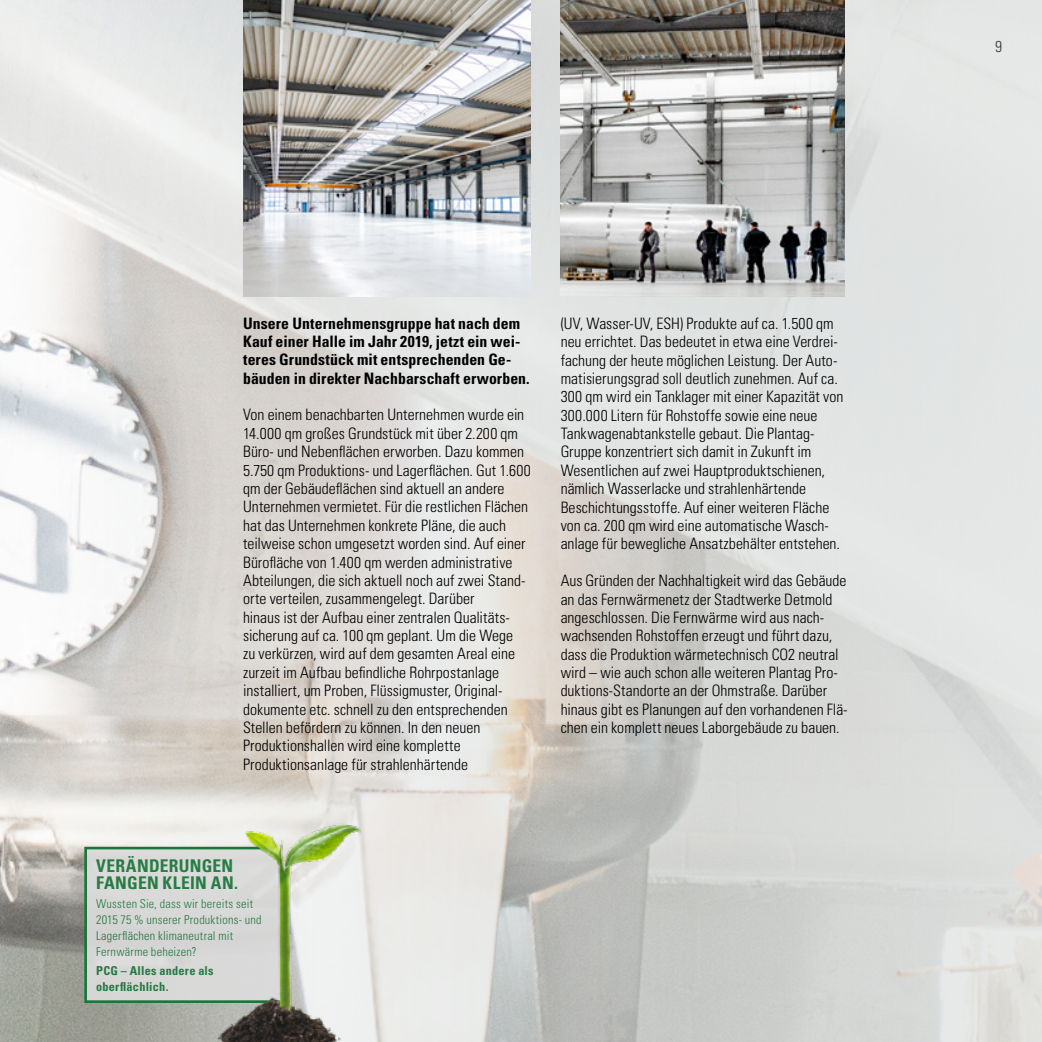
<style>
.page{position:relative;width:1042px;height:1042px;background:#fff}
.page>*{position:absolute;margin:0;border:0;box-sizing:border-box;transform-origin:0 0}
.t1{font:700 condensed 17.5px/17.5px "Univers";letter-spacing:.015em;color:#19763a}
.t2{font:300 condensed 15.75px/18.4px "Univers";color:#000}
.t3{font:700 condensed 15.75px/18.4px "Univers";letter-spacing:.005em;color:#000}
.t4{font:300 condensed 12.25px/15.8px "Univers";letter-spacing:.02em;color:#19763a}
.t5{font:700 condensed 12.25px/15.8px "Univers";letter-spacing:.02em;color:#19763a}
</style>
<div class="page">
<img style="left:0;top:0;width:1042px;height:1042px">
<img style="left:243px;top:0;width:288px;height:296px">
<img style="left:561px;top:0;width:284px;height:296px">
<svg style="left:83px;top:845px;width:108px;height:159px;background:#cfd2cf"></svg>
<img style="left:191px;top:785px;width:183px;height:257px">
<p class="t3" style="left:243px;top:313px;width:288px">Unsere Unternehmensgruppe hat nach dem Kauf einer Halle im Jahr 2019, jetzt ein wei&shy;teres Grundstück mit entsprechenden Ge&shy;bäuden in direkter Nachbarschaft erworben.</p>
<p class="t2" style="left:243px;top:405px;width:289px">Von einem benachbarten Unternehmen wurde ein 14.000 qm großes Grundstück mit über 2.200 qm Büro- und Nebenflächen erworben. Dazu kommen 5.750 qm Produktions- und Lagerflächen. Gut 1.600 qm der Gebäudeflächen sind aktuell an andere Unternehmen vermietet. Für die restlichen Flächen hat das Unternehmen konkrete Pläne, die auch teilweise schon umgesetzt worden sind. Auf einer Bürofläche von 1.400 qm werden administrative Abteilungen, die sich aktuell noch auf zwei Stand&shy;orte verteilen, zusammengelegt. Darüber<br>hinaus ist der Aufbau einer zentralen Qualitäts&shy;sicherung auf ca. 100 qm geplant. Um die Wege<br>zu verkürzen, wird auf dem gesamten Areal eine zurzeit im Aufbau befindliche Rohrpostanlage installiert, um Proben, Flüssigmuster, Original&shy;dokumente etc. schnell zu den entsprechenden Stellen befördern zu können. In den neuen Produktionshallen wird eine komplette Produktionsanlage für strahlenhärtende</p>
<p class="t2" style="left:561px;top:314px;width:284px">(UV, Wasser-UV, ESH) Produkte auf ca. 1.500 qm neu errichtet. Das bedeutet in etwa eine Verdrei&shy;fachung der heute möglichen Leistung. Der Auto&shy;matisierungsgrad soll deutlich zunehmen. Auf ca.<br>300 qm wird ein Tanklager mit einer Kapazität von 300.000 Litern für Rohstoffe sowie eine neue Tankwagenabtankstelle gebaut. Die Plantag-Gruppe konzentriert sich damit in Zukunft im Wesentlichen auf zwei Hauptproduktschienen, nämlich Wasserlacke und strahlenhärtende Beschichtungsstoffe. Auf einer weiteren Fläche von ca. 200 qm wird eine automatische Wasch&shy;anlage für bewegliche Ansatzbehälter entstehen.</p>
<p class="t2" style="left:561px;top:571px;width:288px">Aus Gründen der Nachhaltigkeit wird das Gebäude an das Fernwärmenetz der Stadtwerke Detmold angeschlossen. Die Fernwärme wird aus nach&shy;wachsenden Rohstoffen erzeugt und führt dazu, dass die Produktion wärmetechnisch CO2 neutral wird – wie auch schon alle weiteren Plantag Pro&shy;duktions-Standorte an der Ohmstraße. Darüber hinaus gibt es Planungen auf den vorhandenen Flä&shy;chen ein komplett neues Laborgebäude zu bauen.</p>
<p class="t1" style="left:96px;top:856px;width:143px">VERÄNDERUNGEN<br>FANGEN KLEIN AN.</p>
<p class="t4" style="left:96px;top:896px;width:167px">Wussten Sie, dass wir bereits seit<br>2015 75 % unserer Produktions- und<br>Lagerflächen klimaneutral mit<br>Fernwärme beheizen?</p>
<p class="t5" style="left:96px;top:962px;width:119px">PCG – Alles andere als oberflächlich.</p>
<p class="t2" style="left:995px;top:37px;width:8px">9</p>
</div>
